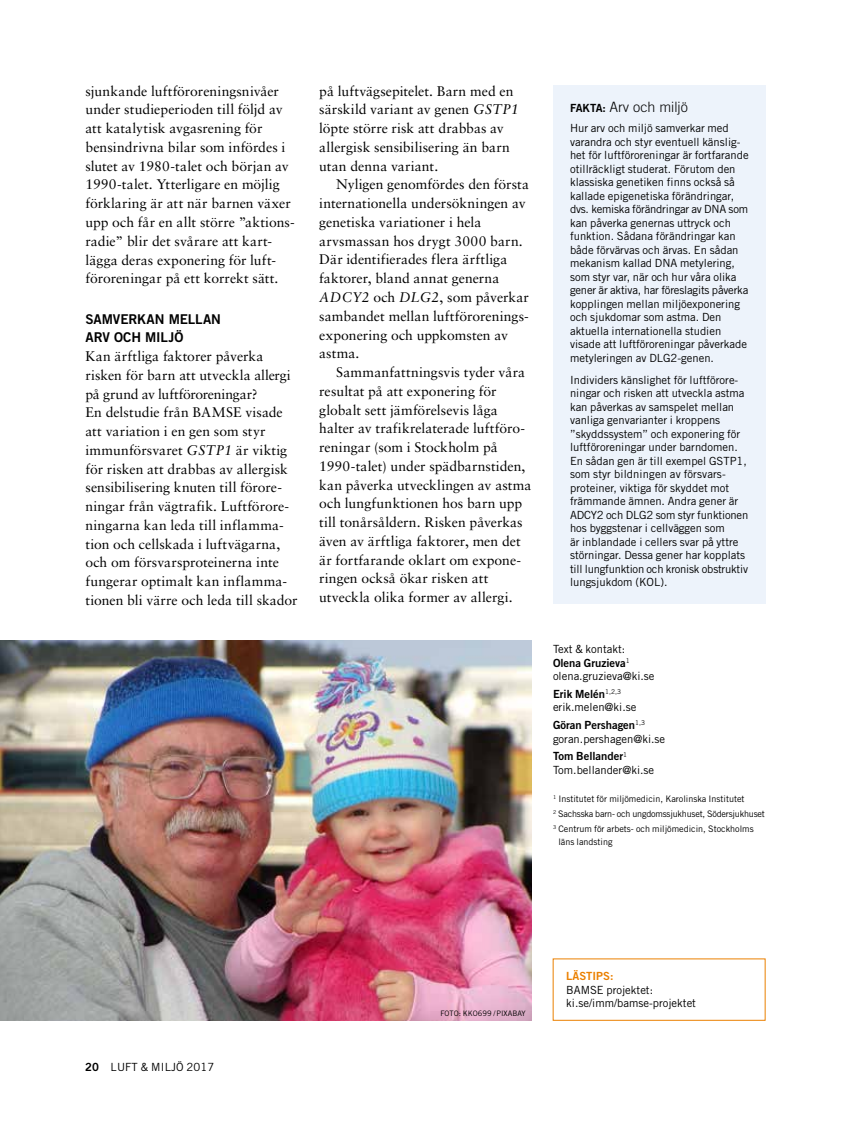
<style>
.page{position:relative;width:851px;height:1127px;background:#fff}
.page>*{position:absolute;margin:0;border:0;box-sizing:border-box;transform-origin:0 0}
.t1{font:300 14.25px "Trade Gothic LT Std";color:#000}
.t2{font:13.95px/18.8px "Sabon LT Std";letter-spacing:.01em;color:#000}
.t3{font:13.5px/18.8px "Trade Gothic LT Std Bd 2";letter-spacing:-.005em;color:#000}
.t4{font:11.25px/13.5px "Trade Gothic LT Std";color:#000}
.t5{font:11.25px "Trade Gothic LT Std Bd 2";color:#000}
.t6{font:11.25px "Trade Gothic LT Std Bd 2";color:#eb8000}
.t7{font:9px/14.9px "Trade Gothic LT Std";color:#000}
.t8{font:7.5px "Trade Gothic LT Std";color:#000}
.s1{font-style:italic}
.s2{font-family:"Trade Gothic LT Std Bd 2";font-weight:400;font-size:11.25px}
.s3{font-family:"Trade Gothic LT Std Bd 2"}
</style>
<div class="page">
<div style="left:553px;top:85px;width:212px;height:518px;background:#edf3fb"></div>
<img style="left:0;top:641px;width:531px;height:379px">
<p class="t2" style="left:85px;top:81px;width:211px">sjunkande luftföroreningsnivåer under studieperioden till följd av att katalytisk avgasrening för bensindrivna bilar som infördes i slutet av 1980-talet och början av 1990-talet. Ytterligare en möjlig förklaring är att när barnen växer upp och får en allt större ”aktions&shy;radie” blir det svårare att kart&shy;lägga deras exponering för luft&shy;föroreningar på ett korrekt sätt.</p>
<p class="t3" style="left:85px;top:309px;width:137px">SAMVERKAN MELLAN<br>ARV OCH MILJÖ</p>
<p class="t2" style="left:85px;top:347px;width:213px">Kan ärftliga faktorer påverka risken för barn att utveckla allergi på grund av luftföroreningar?<br>En delstudie från BAMSE visade att variation i en gen som styr immunförsvaret <span class="s1">GSTP1</span> är viktig för risken att drabbas av allergisk sensibilisering knuten till förore&shy;ningar från vägtrafik. Luftförore&shy;ningarna kan leda till inflamma&shy;tion och cellskada i luftvägarna, och om försvarsproteinerna inte fungerar optimalt kan inflamma&shy;tionen bli värre och leda till skador</p>
<p class="t2" style="left:319px;top:81px;width:201px">på luftvägsepitelet. Barn med en särskild variant av genen <span class="s1">GSTP1 </span>löpte större risk att drabbas av allergisk sensibilisering än barn utan denna variant.</p>
<p class="t2" style="left:319px;top:175px;width:211px;text-indent:17px">Nyligen genomfördes den första internationella undersökningen av genetiska variationer i hela arvsmassan hos drygt 3000 barn.<br>Där identifierades flera ärftliga faktorer, bland annat generna<br><span class="s1">ADCY2</span> och <span class="s1">DLG2</span>, som påverkar sambandet mellan luftförorenings&shy;exponering och uppkomsten av astma.</p>
<p class="t2" style="left:319px;top:363px;width:214px;text-indent:17px">Sammanfattningsvis tyder våra resultat på att exponering för globalt sett jämförelsevis låga halter av trafikrelaterade luftföro&shy;reningar (som i Stockholm på 1990-talet) under spädbarnstiden, kan påverka utvecklingen av astma och lungfunktionen hos barn upp till tonårsåldern. Risken påverkas även av ärftliga faktorer, men det är fortfarande oklart om expone&shy;ringen också ökar risken att utveckla olika former av allergi.</p>
<p class="t1" style="left:570px;top:99px;width:119px"><span class="s2">FAKTA:</span> Arv och miljö</p>
<p class="t4" style="left:570px;top:121px;width:180px">Hur arv och miljö samverkar med varandra och styr eventuell känslig&shy;het för luftföroreningar är fortfarande otillräckligt studerat. Förutom den klassiska genetiken finns också så kallade epigenetiska förändringar, dvs. kemiska förändringar av DNA som kan påverka genernas uttryck och funktion. Sådana förändringar kan både förvärvas och ärvas. En sådan mekanism kallad DNA metylering, som styr var, när och hur våra olika gener är aktiva, har föreslagits påverka kopplingen mellan miljöexponering och sjukdomar som astma. Den aktuella internationella studien visade att luftföroreningar påverkade metyleringen av DLG2-genen.</p>
<p class="t4" style="left:570px;top:373px;width:180px">Individers känslighet för luftförore&shy;ningar och risken att utveckla astma kan påverkas av samspelet mellan vanliga genvarianter i kroppens ”skyddssystem” och exponering för luftföroreningar under barndomen.<br>En sådan gen är till exempel GSTP1, som styr bildningen av försvars&shy;proteiner, viktiga för skyddet mot främmande ämnen. Andra gener är ADCY2 och DLG2 som styr funktionen hos byggstenar i cellväggen som<br>är inblandade i cellers svar på yttre störningar. Dessa gener har kopplats till lungfunktion och kronisk obstruktiv lungsjukdom (KOL).</p>
<p class="t4" style="left:553px;top:642px;width:74px">Text &amp; kontakt:</p>
<p class="t5" style="left:553px;top:655px;width:78px">Olena Gruzieva<sup>1</sup></p>
<p class="t4" style="left:553px;top:669px;width:103px">olena.gruzieva@ki.se</p>
<p class="t5" style="left:553px;top:687px;width:70px">Erik Melén<sup>1,2,3</sup></p>
<p class="t4" style="left:553px;top:700px;width:85px">erik.melen@ki.se</p>
<p class="t5" style="left:553px;top:718px;width:94px">Göran Pershagen<sup>1,3</sup></p>
<p class="t4" style="left:553px;top:732px;width:114px">goran.pershagen@ki.se</p>
<p class="t5" style="left:553px;top:749px;width:76px">Tom Bellander<sup>1</sup></p>
<p class="t4" style="left:553px;top:763px;width:103px">Tom.bellander@ki.se</p>
<p class="t7" style="left:553px;top:791px;width:213px"><sup>1</sup> Institutet för miljömedicin, Karolinska Institutet<br><sup>2</sup> Sachsska barn- och ungdomssjukhuset, Södersjukhuset<br><sup>3</sup> Centrum för arbets- och miljömedicin, Stockholms</p>
<p class="t7" style="left:558px;top:834px;width:56px">läns landsting</p>
<p class="t4" style="left:85px;top:1060px;width:131px"><span class="s3">20</span> LUFT &amp; MILJÖ 2017</p>
<p class="t8" style="left:440px;top:1008px;width:87px">FOTO: KKO699 /PIXABAY</p>
<p class="t6" style="left:566px;top:969px;width:49px">LÄSTIPS:</p>
<p class="t4" style="left:566px;top:983px;width:131px">BAMSE projektet: ki.se/imm/bamse-projektet</p>
</div>
